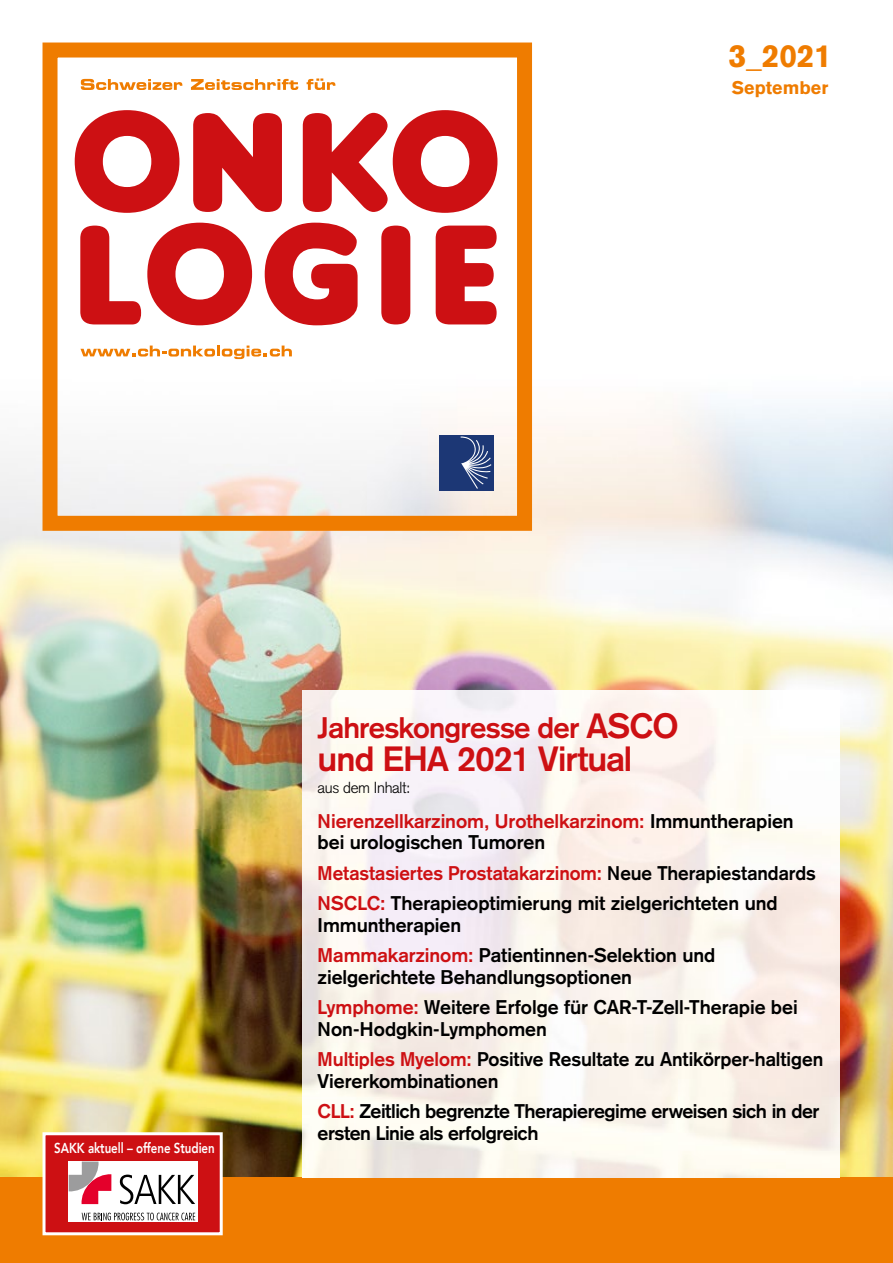
<style>
.page{position:relative;width:893px;height:1263px;background:#fff}
.page>*{position:absolute;margin:0;border:0;box-sizing:border-box;transform-origin:0 0}
.t1{font:700 34.5px "Akzidenz Grotesk";letter-spacing:-.025em;color:#cd1013}
.t2{font:900 31.5px "Akzidenz Grotesk";color:#ef7c00}
.t3{font:700 29.25px "Akzidenz Grotesk";letter-spacing:-.025em;color:#cd1013}
.t4{font:700 19.5px/30.3px "Akzidenz Grotesk";letter-spacing:-.005em;color:#000}
.t5{font:700 19.5px "Akzidenz Grotesk";letter-spacing:-.025em;color:#000}
.t6{font:900 18px "Akzidenz Grotesk";color:#ef7c00}
.t7{font:300 15.75px "Akzidenz Grotesk";letter-spacing:-.02em;color:#000}
.t8{font:800 14.4px "Avenir";letter-spacing:-.005em;color:#fff;scale:.8 1}
.s1{font-size:34.5px}
.s2{color:#cd1013}
</style>
<div class="page">
<img style="left:0;top:828px;width:893px;height:350px">
<img style="left:0;top:375px;width:367px;height:352px">
<img style="left:367px;top:375px;width:368px;height:315px">
<img style="left:0;top:727px;width:303px;height:101px">
<div style="left:0;top:1178px;width:893px;height:85px;background:#ef7c00"></div>
<div style="left:43px;top:1132px;width:180px;height:103px;background:#cd1013;border:3px solid #fff"></div>
<div style="left:69px;top:1161px;width:129px;height:61px;background:#fff"></div>
<svg style="left:69px;top:1161px;width:42px;height:43px"></svg>
<svg style="left:120px;top:1174px;width:75px;height:30px"></svg>
<svg style="left:82px;top:1212px;width:113px;height:8px"></svg>
<div style="left:43px;top:43px;width:489px;height:488px;border:15px solid #ef7c00"></div>
<svg style="left:81px;top:79px;width:101px;height:11px"></svg>
<svg style="left:191px;top:79px;width:107px;height:11px"></svg>
<svg style="left:307px;top:78px;width:28px;height:12px"></svg>
<svg style="left:75px;top:110px;width:104px;height:103px"></svg>
<svg style="left:193px;top:113px;width:89px;height:99px"></svg>
<svg style="left:303px;top:110px;width:194px;height:103px"></svg>
<svg style="left:80px;top:226px;width:61px;height:98px"></svg>
<svg style="left:147px;top:223px;width:105px;height:102px"></svg>
<svg style="left:265px;top:223px;width:93px;height:102px"></svg>
<svg style="left:381px;top:226px;width:29px;height:98px;background:#cf1b1d"></svg>
<svg style="left:436px;top:226px;width:61px;height:98px"></svg>
<svg style="left:80px;top:346px;width:212px;height:13px"></svg>
<div style="left:439px;top:435px;width:54px;height:55px;background:#1c3775"></div>
<svg style="left:461px;top:436px;width:30px;height:53px"></svg>
<img style="left:303px;top:690px;width:537px;height:488px">
<h2 class="t2" style="left:729px;top:37px;width:105px">3_2021</h2>
<p class="t6" style="left:732px;top:76px;width:98px">September</p>
<p class="t8" style="left:54px;top:1137px;width:202px">SAKK aktuell – offene Studien</p>
<h3 class="t3" style="left:318px;top:711px;width:362px">Jahreskongresse der <span class="s1">ASCO</span></h3>
<h1 class="t1" style="left:318px;top:739px;width:316px">und EHA 2021 Virtual</h1>
<p class="t7" style="left:318px;top:778px;width:94px">aus dem Inhalt:</p>
<p class="t4" style="left:318px;top:810px;width:478px;line-height:21.8px"><span class="s2">Nierenzellkarzinom, Urothelkarzinom:</span> Immun therapien bei urologischen Tumoren</p>
<p class="t4" style="left:318px;top:857px;width:499px"><span class="s2">Metastasiertes Prostatakarzinom:</span> Neue Therapie standards<br><span class="s2">NSCLC:</span> Therapie optimierung mit zielgerichteten und</p>
<p class="t4" style="left:318px;top:909px;width:399px">Immuntherapien<br><span class="s2">Mammakarzinom:</span> Patientinnen-Selektion und</p>
<p class="t4" style="left:318px;top:961px;width:482px">zielgerichtete Behandlungsoptionen<br><span class="s2">Lymphome:</span> Weitere Erfolge für CAR-T-Zell-Therapie bei</p>
<p class="t4" style="left:318px;top:1013px;width:507px">Non-Hodgkin-Lymphomen<br><span class="s2">Multiples Myelom:</span> Positive Resultate zu Antikörper-haltigen</p>
<p class="t4" style="left:318px;top:1065px;width:503px">Viererkombinationen<br><span class="s2">CLL:</span> Zeitlich begrenzte Therapieregime erweisen sich in der</p>
<p class="t5" style="left:318px;top:1121px;width:222px">ersten Linie als erfolgreich</p>
</div>
